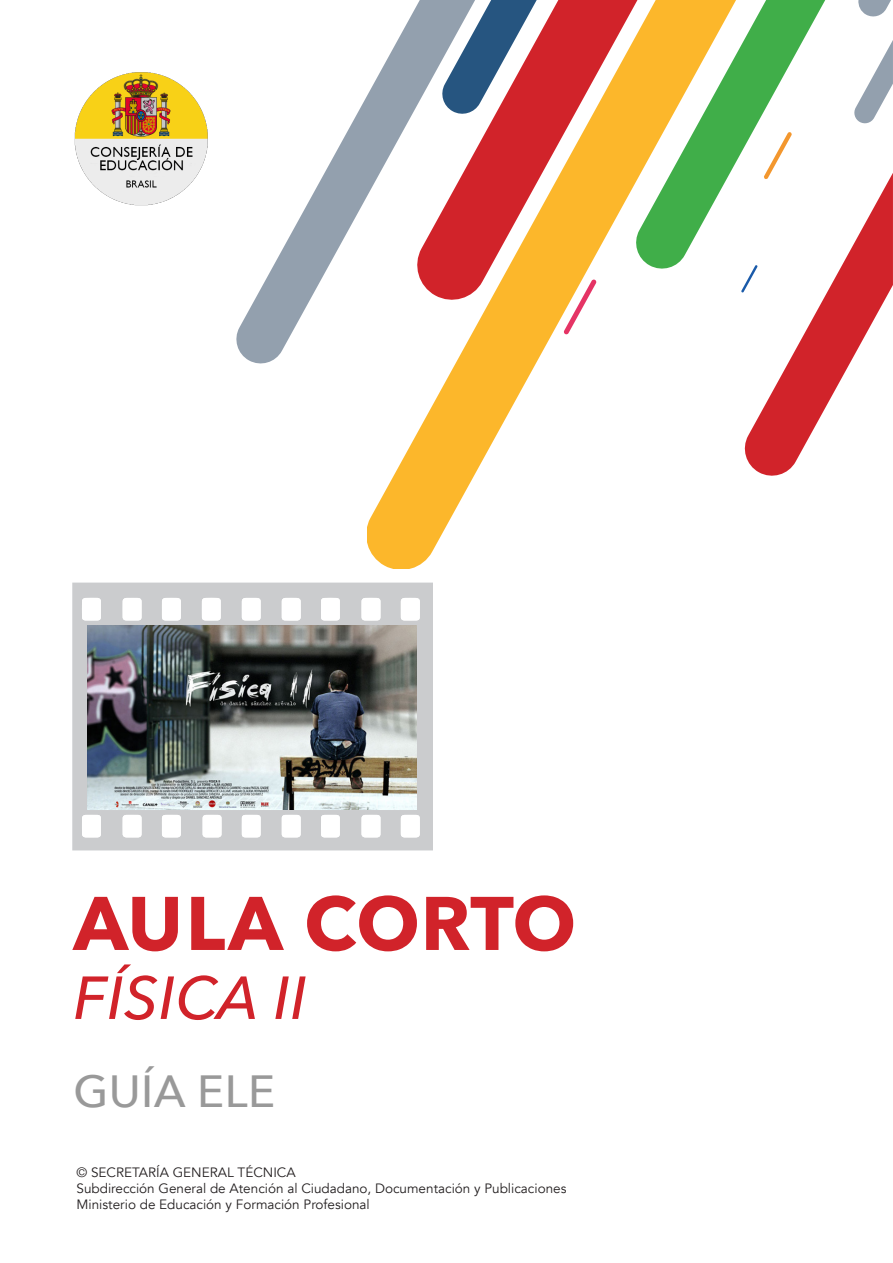
<style>
.page{position:relative;width:893px;height:1263px;background:#fff}
.page>*{position:absolute;margin:0;border:0;box-sizing:border-box;transform-origin:0 0}
.t1{font:900 75px "Avenir";color:#d1232a}
.t2{font:700 75px "Avenir Next";color:#d1232a}
.t3{font:italic 500 60px "Avenir Next";letter-spacing:.01em;color:#d1232a}
.t4{font:500 45px "Avenir Next";letter-spacing:.01em;color:#999}
.t5{font:13.5px "Avenir";color:#231f20}
</style>
<div class="page">
<div style="left:72px;top:583px;width:361px;height:267px;background:#cbccce"></div>
<svg style="left:162px;top:815px;width:19px;height:22px"></svg>
<svg style="left:203px;top:815px;width:19px;height:22px"></svg>
<svg style="left:361px;top:815px;width:19px;height:22px"></svg>
<svg style="left:282px;top:815px;width:19px;height:22px"></svg>
<svg style="left:401px;top:815px;width:19px;height:22px"></svg>
<svg style="left:321px;top:815px;width:19px;height:22px"></svg>
<svg style="left:123px;top:815px;width:19px;height:22px"></svg>
<svg style="left:82px;top:815px;width:19px;height:22px"></svg>
<svg style="left:82px;top:598px;width:19px;height:22px"></svg>
<svg style="left:162px;top:598px;width:19px;height:22px"></svg>
<svg style="left:123px;top:598px;width:19px;height:22px"></svg>
<svg style="left:361px;top:598px;width:19px;height:22px"></svg>
<svg style="left:242px;top:815px;width:19px;height:22px"></svg>
<svg style="left:282px;top:598px;width:19px;height:22px"></svg>
<svg style="left:401px;top:598px;width:19px;height:22px"></svg>
<svg style="left:321px;top:598px;width:19px;height:22px"></svg>
<svg style="left:242px;top:598px;width:19px;height:22px"></svg>
<svg style="left:202px;top:598px;width:19px;height:22px"></svg>
<img style="left:88px;top:626px;width:328px;height:184px">
<svg style="left:744px;top:173px;width:149px;height:303px"></svg>
<svg style="left:736px;top:0;width:89px;height:272px"></svg>
<svg style="left:741px;top:265px;width:17px;height:28px"></svg>
<svg style="left:367px;top:0;width:369px;height:569px"></svg>
<svg style="left:764px;top:132px;width:28px;height:47px"></svg>
<svg style="left:475px;top:0;width:162px;height:303px"></svg>
<svg style="left:563px;top:280px;width:34px;height:55px"></svg>
<svg style="left:236px;top:0;width:239px;height:367px"></svg>
<svg style="left:854px;top:40px;width:39px;height:84px"></svg>
<svg style="left:858px;top:0;width:33px;height:17px"></svg>
<img style="left:74px;top:72px;width:134px;height:134px">
<p class="t2" style="left:73px;top:859px;width:504px">AULA CORTO</p>
<p class="t3" style="left:73px;top:947px;width:235px">FÍSICA II</p>
<p class="t1" style="left:81px;top:901px;width:497px">AULA CORTO</p>
<p class="t4" style="left:73px;top:1052px;width:203px">GUÍA ELE</p>
<p class="t5" style="left:77px;top:1164px;width:221px">© SECRETARÍA GENERAL TÉCNICA</p>
<p class="t5" style="left:77px;top:1180px;width:491px">Subdirección General de Atención al Ciudadano, Documentación y Publicaciones</p>
<p class="t5" style="left:77px;top:1197px;width:295px">Ministerio de Educación y Formación Profesional</p>
</div>
